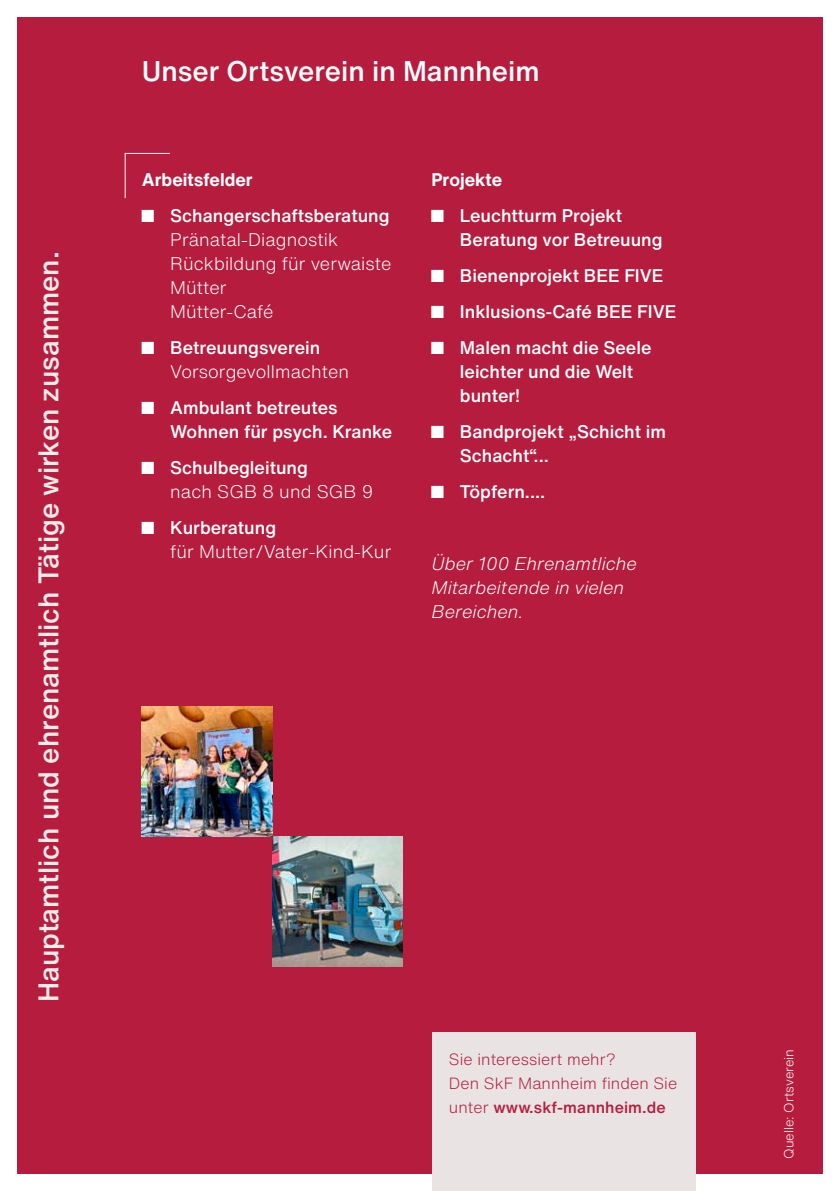
<style>
.page{position:relative;width:840px;height:1191px;background:#fff}
.page>*{position:absolute;margin:0;border:0;box-sizing:border-box;transform-origin:0 0}
.t1{font:500 28px "Helvetica Now Text";color:#f6ecea}
.t2{font:500 28px "Helvetica Now Text";color:#fff}
.t3{font:500 18px/36px "Helvetica Now Text";color:#fff}
.t4{font:300 18px/24px "Helvetica Now Text";letter-spacing:.005em;color:#fff}
.t5{font:italic 300 18px/24px "Helvetica Now Text";color:#fff}
.t6{font:300 16px/24px "Helvetica Now Text";letter-spacing:.005em;color:#b61c3e}
.t7{font:300 13px "Helvetica Now Text";color:#fff}
.s1{font-weight:700}
.s2{font-family:"KEA Signs";font-weight:400}
.s3{font-weight:500}
.s4{font-weight:300}
</style>
<div class="page">
<div style="left:17px;top:17px;width:805px;height:1157px;background:#b61c3e"></div>
<svg style="left:124px;top:153px;width:46px;height:46px"></svg>
<div style="left:431px;top:1032px;width:264px;height:159px;background:#e9e4e3"></div>
<img style="left:142px;top:706px;width:130px;height:130px">
<img style="left:272px;top:836px;width:131px;height:131px">
<h1 class="t1" style="left:27px;top:1002px;width:752px;rotate:-90deg">Hauptamtlich und ehrenamtlich Tätige wirken zusammen.</h1>
<h1 class="t2" style="left:142px;top:50px;width:399px">Unser Ortsverein in Mannheim</h1>
<p class="t3" style="left:142px;top:161px;width:249px"><span class="s1">Arbeitsfelder<br></span><span class="s2">5</span> Schangerschaftsberatung</p>
<p class="t4" style="left:170px;top:227px;width:223px">Pränatal-Diagnostik<br>Rückbildung für verwaiste<br>Mütter<br>Mütter-Café</p>
<p class="t4" style="left:170px;top:335px;width:180px;text-indent:-28px"><span class="s2">5</span> <span class="s3">Betreuungsverein<br></span>Vorsorgevollmachten</p>
<p class="t3" style="left:170px;top:395px;width:223px;line-height:24px;text-indent:-28px"><span class="s2">5</span> Ambulant betreutes<br>Wohnen für psych. Kranke</p>
<p class="t3" style="left:170px;top:455px;width:204px;line-height:24px;text-indent:-28px"><span class="s2">5</span> Schulbegleitung<br><span class="s4">nach SGB 8 und SGB 9</span></p>
<p class="t4" style="left:170px;top:515px;width:222px;text-indent:-28px"><span class="s2">5</span> <span class="s3">Kurberatung<br></span>für Mutter/Vater-Kind-Kur</p>
<p class="t3" style="left:431px;top:161px;width:192px"><span class="s1">Projekte<br></span><span class="s2">5</span> Leuchtturm Projekt</p>
<p class="t3" style="left:431px;top:221px;width:246px;text-indent:28px">Beratung vor Betreuung<br><span class="s2">5</span> Bienenprojekt BEE FIVE<br><span class="s2">5</span> Inklusions-Café BEE FIVE<br><span class="s2">5</span> Malen macht die Seele</p>
<p class="t3" style="left:459px;top:359px;width:175px;line-height:24px">leichter und die Welt bunter!</p>
<p class="t3" style="left:459px;top:419px;width:207px;line-height:24px;text-indent:-28px"><span class="s2">5</span> Bandprojekt „Schicht im<br>Schacht“...</p>
<p class="t3" style="left:431px;top:473px;width:115px"><span class="s2">5</span> Töpfern....</p>
<p class="t5" style="left:431px;top:551px;width:207px">Über 100 Ehrenamtliche<br>Mitarbeitende in vielen<br>Bereichen.</p>
<p class="t6" style="left:448px;top:1046px;width:230px">Sie interessiert mehr?<br>Den SkF Mannheim finden Sie unter <span class="s3">www.skf-mannheim.de</span></p>
<p class="t7" style="left:778px;top:1158px;width:111px;rotate:-90deg">Quelle: Ortsverein</p>
</div>
